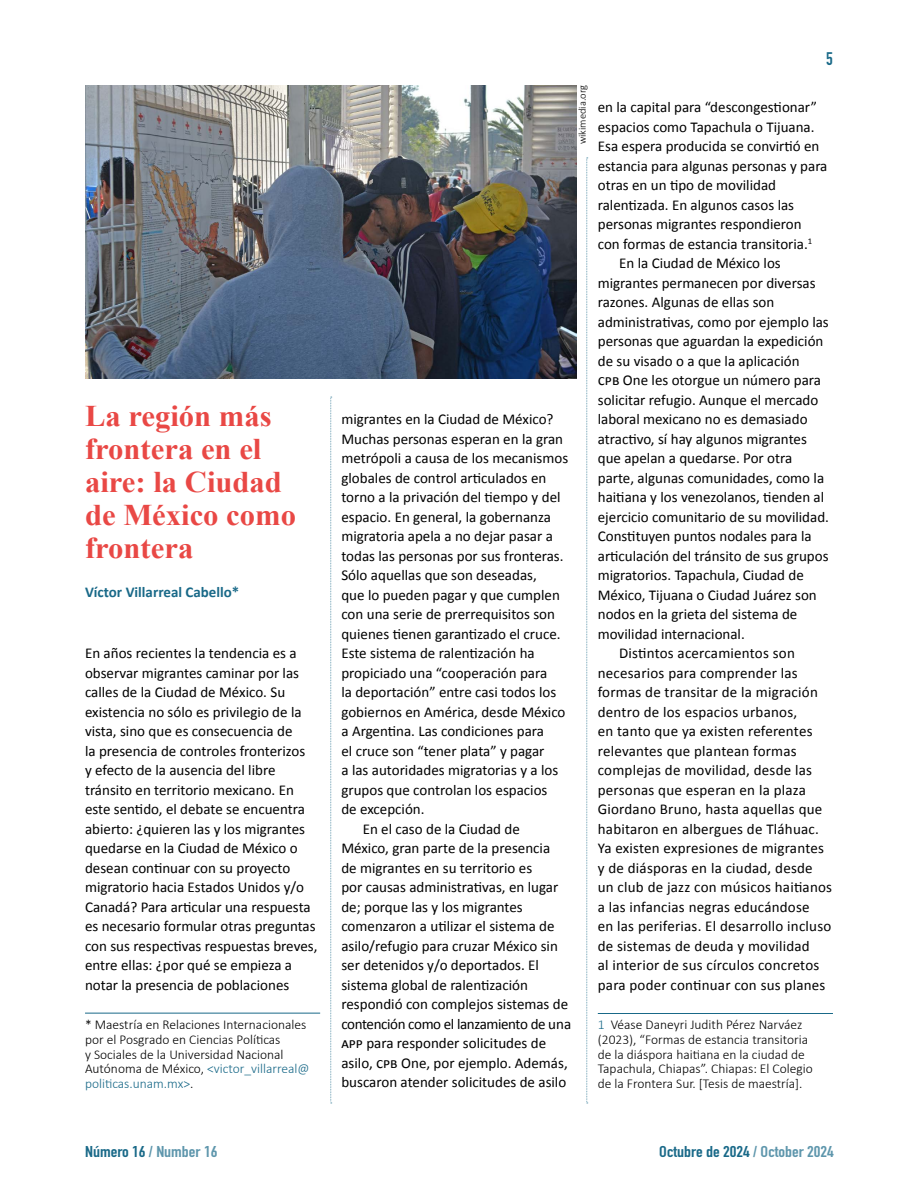
<style>
.page{position:relative;width:918px;height:1188px;background:#fff}
.page>*{position:absolute;margin:0;border:0;box-sizing:border-box;transform-origin:0 0}
.t1{font:700 30px/33px "Times New Roman";color:#e94845}
.t2{font:700 18px "DIN Condensed";color:#196988}
.t3{font:700 15.45px "DIN Condensed";color:#196988;scale:1.16 1}
.t4{font:700 15.45px "DIN Condensed";color:#5e96ac;scale:1.16 1}
.t5{font:15px/19.5px "Calibri";color:#000}
.t6{font:700 15px "Calibri";color:#196988}
.t7{font:300 13.5px/15px "Calibri";color:#000}
.t8{font:300 10.5px "Calibri";color:#000}
.s1{color:#196988}
.s2{color:#5e96ac}
</style>
<div class="page">
<svg style="left:586px;top:158px;width:2px;height:946px"></svg>
<svg style="left:330px;top:397px;width:2px;height:707px"></svg>
<hr style="left:598px;top:1013px;width:235px;height:1px;background:#196988">
<hr style="left:85px;top:1013px;width:235px;height:1px;background:#196988">
<img style="left:85px;top:85px;width:492px;height:294px">
<h1 class="t1" style="left:85px;top:398px;width:213px">La región más frontera en el aire: la Ciudad de México como frontera</h1>
<p class="t6" style="left:85px;top:581px;width:156px">Víctor Villarreal Cabello*</p>
<p class="t5" style="left:85px;top:643px;width:234px">En años recientes la tendencia es a observar migrantes caminar por las calles de la Ciudad de México. Su existencia no sólo es privilegio de la vista, sino que es consecuencia de<br>la presencia de controles fronterizos<br>y efecto de la ausencia del libre tránsito en territorio mexicano. En este sentido, el debate se encuentra abierto: ¿quieren las y los migrantes quedarse en la Ciudad de México o desean continuar con su proyecto migratorio hacia Estados Unidos y/o Canadá? Para articular una respuesta es necesario formular otras preguntas con sus respectivas respuestas breves, entre ellas: ¿por qué se empieza a notar la presencia de poblaciones</p>
<p class="t7" style="left:85px;top:1016px;width:226px">* Maestría en Relaciones Internacionales por el Posgrado en Ciencias Políticas<br>y Sociales de la Universidad Nacional Autónoma de México, <span class="s1">&lt;victor_villarreal@ politicas.unam.mx&gt;</span>.</p>
<p class="t8" style="left:576px;top:144px;width:61px;rotate:-90deg">wikimedia.org</p>
<p class="t5" style="left:341px;top:409px;width:214px">migrantes en la Ciudad de México?</p>
<p class="t5" style="left:341px;top:429px;width:223px">Muchas personas esperan en la gran</p>
<p class="t5" style="left:341px;top:448px;width:228px">metrópoli a causa de los mecanismos</p>
<p class="t5" style="left:341px;top:468px;width:206px">globales de control articulados en</p>
<p class="t5" style="left:341px;top:487px;width:221px">torno a la privación del tiempo y del</p>
<p class="t5" style="left:341px;top:507px;width:211px">espacio. En general, la gobernanza</p>
<p class="t5" style="left:341px;top:526px;width:213px">migratoria apela a no dejar pasar a</p>
<p class="t5" style="left:341px;top:546px;width:224px">todas las personas por sus fronteras.</p>
<p class="t5" style="left:341px;top:565px;width:197px">Sólo aquellas que son deseadas,</p>
<p class="t5" style="left:341px;top:585px;width:220px">que lo pueden pagar y que cumplen</p>
<p class="t5" style="left:341px;top:604px;width:215px">con una serie de prerrequisitos son</p>
<p class="t5" style="left:341px;top:624px;width:221px">quienes tienen garantizado el cruce.</p>
<p class="t5" style="left:341px;top:643px;width:195px">Este sistema de ralentización ha</p>
<p class="t5" style="left:341px;top:663px;width:207px">propiciado una “cooperación para</p>
<p class="t5" style="left:341px;top:682px;width:216px">la deportación” entre casi todos los</p>
<p class="t5" style="left:341px;top:702px;width:226px">gobiernos en América, desde México</p>
<p class="t5" style="left:341px;top:721px;width:204px">a Argentina. Las condiciones para</p>
<p class="t5" style="left:341px;top:741px;width:205px">el cruce son “tener plata” y pagar</p>
<p class="t5" style="left:341px;top:760px;width:218px">a las autoridades migratorias y a los</p>
<p class="t5" style="left:341px;top:780px;width:208px">grupos que controlan los espacios</p>
<p class="t5" style="left:341px;top:799px;width:85px">de excepción.</p>
<p class="t5" style="left:363px;top:819px;width:159px">En el caso de la Ciudad de</p>
<p class="t5" style="left:341px;top:838px;width:210px">México, gran parte de la presencia</p>
<p class="t5" style="left:341px;top:858px;width:192px">de migrantes en su territorio es</p>
<p class="t5" style="left:341px;top:877px;width:218px">por causas administrativas, en lugar</p>
<p class="t5" style="left:341px;top:897px;width:183px">de; porque las y los migrantes</p>
<p class="t5" style="left:341px;top:916px;width:215px">comenzaron a utilizar el sistema de</p>
<p class="t5" style="left:341px;top:936px;width:218px">asilo/refugio para cruzar México sin</p>
<p class="t5" style="left:341px;top:955px;width:199px">ser detenidos y/o deportados. El</p>
<p class="t5" style="left:341px;top:975px;width:188px">sistema global de ralentización</p>
<p class="t5" style="left:341px;top:994px;width:228px">respondió con complejos sistemas de</p>
<p class="t5" style="left:341px;top:1014px;width:231px">contención como el lanzamiento de una</p>
<p class="t5" style="left:341px;top:1033px;width:206px">app para responder solicitudes de</p>
<p class="t5" style="left:341px;top:1053px;width:228px">asilo, cpb One, por ejemplo. Además,</p>
<p class="t5" style="left:341px;top:1072px;width:226px">buscaron atender solicitudes de asilo</p>
<p class="t2" style="left:826px;top:47px;width:8px">5</p>
<p class="t5" style="left:598px;top:97px;width:221px">en la capital para “descongestionar”</p>
<p class="t5" style="left:598px;top:117px;width:218px">espacios como Tapachula o Tijuana.</p>
<p class="t5" style="left:598px;top:136px;width:223px">Esa espera producida se convirtió en</p>
<p class="t5" style="left:598px;top:156px;width:231px">estancia para algunas personas y para</p>
<p class="t5" style="left:598px;top:175px;width:180px">otras en un tipo de movilidad</p>
<p class="t5" style="left:598px;top:195px;width:198px">ralentizada. En algunos casos las</p>
<p class="t5" style="left:598px;top:214px;width:205px">personas migrantes respondieron</p>
<p class="t5" style="left:598px;top:234px;width:216px">con formas de estancia transitoria.<sup>1</sup></p>
<p class="t5" style="left:619px;top:253px;width:163px">En la Ciudad de México los</p>
<p class="t5" style="left:598px;top:273px;width:219px">migrantes permanecen por diversas</p>
<p class="t5" style="left:598px;top:292px;width:178px">razones. Algunas de ellas son</p>
<p class="t5" style="left:598px;top:312px;width:233px">administrativas, como por ejemplo las</p>
<p class="t5" style="left:598px;top:331px;width:227px">personas que aguardan la expedición</p>
<p class="t5" style="left:598px;top:351px;width:203px">de su visado o a que la aplicación</p>
<p class="t5" style="left:598px;top:370px;width:225px">cpb One les otorgue un número para</p>
<p class="t5" style="left:598px;top:390px;width:222px">solicitar refugio. Aunque el mercado</p>
<p class="t5" style="left:598px;top:409px;width:211px">laboral mexicano no es demasiado</p>
<p class="t5" style="left:598px;top:429px;width:211px">atractivo, sí hay algunos migrantes</p>
<p class="t5" style="left:598px;top:448px;width:196px">que apelan a quedarse. Por otra</p>
<p class="t5" style="left:598px;top:468px;width:228px">parte, algunas comunidades, como la</p>
<p class="t5" style="left:598px;top:487px;width:228px">haitiana y los venezolanos, tienden al</p>
<p class="t5" style="left:598px;top:507px;width:233px">ejercicio comunitario de su movilidad.</p>
<p class="t5" style="left:598px;top:526px;width:215px">Constituyen puntos nodales para la</p>
<p class="t5" style="left:598px;top:546px;width:232px">articulación del tránsito de sus grupos</p>
<p class="t5" style="left:598px;top:565px;width:208px">migratorios. Tapachula, Ciudad de</p>
<p class="t5" style="left:598px;top:585px;width:220px">México, Tijuana o Ciudad Juárez son</p>
<p class="t5" style="left:598px;top:604px;width:201px">nodos en la grieta del sistema de</p>
<p class="t5" style="left:598px;top:624px;width:149px">movilidad internacional.</p>
<p class="t5" style="left:619px;top:643px;width:177px">Distintos acercamientos son</p>
<p class="t5" style="left:598px;top:663px;width:201px">necesarios para comprender las</p>
<p class="t5" style="left:598px;top:682px;width:222px">formas de transitar de la migración</p>
<p class="t5" style="left:598px;top:702px;width:201px">dentro de los espacios urbanos,</p>
<p class="t5" style="left:598px;top:721px;width:216px">en tanto que ya existen referentes</p>
<p class="t5" style="left:598px;top:741px;width:200px">relevantes que plantean formas</p>
<p class="t5" style="left:598px;top:760px;width:216px">complejas de movilidad, desde las</p>
<p class="t5" style="left:598px;top:780px;width:210px">personas que esperan en la plaza</p>
<p class="t5" style="left:598px;top:799px;width:226px">Giordano Bruno, hasta aquellas que</p>
<p class="t5" style="left:598px;top:819px;width:223px">habitaron en albergues de Tláhuac.</p>
<p class="t5" style="left:598px;top:838px;width:228px">Ya existen expresiones de migrantes</p>
<p class="t5" style="left:598px;top:858px;width:216px">y de diásporas en la ciudad, desde</p>
<p class="t5" style="left:598px;top:877px;width:236px">un club de jazz con músicos haitianos</p>
<p class="t5" style="left:598px;top:897px;width:213px">a las infancias negras educándose</p>
<p class="t5" style="left:598px;top:916px;width:235px">en las periferias. El desarrollo incluso</p>
<p class="t5" style="left:598px;top:936px;width:213px">de sistemas de deuda y movilidad</p>
<p class="t5" style="left:598px;top:955px;width:223px">al interior de sus círculos concretos</p>
<p class="t5" style="left:598px;top:975px;width:229px">para poder continuar con sus planes</p>
<p class="t7" style="left:598px;top:1016px;width:217px"><span class="s1">1</span> Véase Daneyri Judith Pérez Narváez (2023), “Formas de estancia transitoria de la diáspora haitiana en la ciudad de Tapachula, Chiapas”. Chiapas: El Colegio de la Frontera Sur. [Tesis de maestría].</p>
<p class="t4" style="left:85px;top:1141px;width:116px"><span class="s1">Número 16</span> / Number 16</p>
<p class="t3" style="left:659px;top:1141px;width:152px">Octubre de 2024 <span class="s2">/ October 2024</span></p>
</div>
